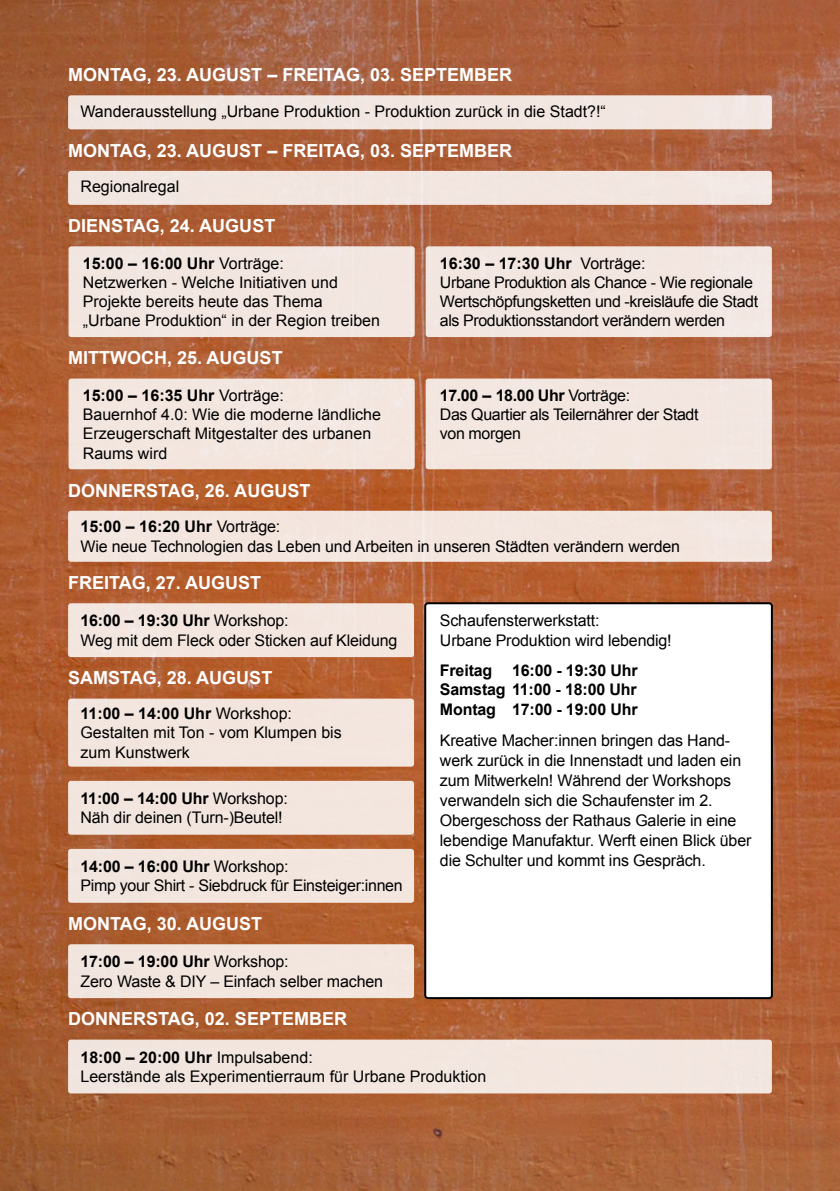
<style>
.page{position:relative;width:840px;height:1191px;background:#fff}
.page>*{position:absolute;margin:0;border:0;box-sizing:border-box;transform-origin:0 0}
.t1{font:700 18px "Arial";color:#fff}
.t2{font:16px/19.2px "Arial";letter-spacing:-.01em;color:#000}
.t3{font:700 16px/19.2px "Arial";letter-spacing:-.01em;color:#000;text-align:justify}
.s1{font-weight:700}
</style>
<div class="page">
<img style="left:0;top:0;width:839px;height:1191px">
<div style="left:68px;top:95px;width:703px;height:34px;background:#f2e6e0;border-radius:3px"></div>
<div style="left:68px;top:171px;width:703px;height:34px;background:#f2e6e0;border-radius:3px"></div>
<div style="left:425px;top:603px;width:346px;height:395px;background:#fff;border-radius:3px"></div>
<div style="left:424px;top:602px;width:348px;height:397px;border:2px solid #000;border-radius:3px"></div>
<div style="left:68px;top:511px;width:703px;height:51px;background:#f3e6df;border-radius:3px"></div>
<div style="left:68px;top:1039px;width:703px;height:54px;background:#f2e6df;border-radius:3px"></div>
<div style="left:68px;top:246px;width:346px;height:91px;background:#f2e6e0;border-radius:3px"></div>
<div style="left:68px;top:378px;width:346px;height:91px;background:#f3e6df;border-radius:3px"></div>
<div style="left:425px;top:246px;width:346px;height:91px;background:#f3e6e0;border-radius:3px"></div>
<div style="left:425px;top:378px;width:346px;height:91px;background:#f3e6e0;border-radius:3px"></div>
<div style="left:68px;top:603px;width:346px;height:54px;background:#f3e6de;border-radius:3px"></div>
<div style="left:68px;top:698px;width:346px;height:68px;background:#f3e5de;border-radius:3px"></div>
<div style="left:68px;top:781px;width:346px;height:53px;background:#f3e6de;border-radius:3px"></div>
<div style="left:68px;top:849px;width:346px;height:53px;background:#f2e6de;border-radius:3px"></div>
<div style="left:68px;top:944px;width:346px;height:54px;background:#f2e5de;border-radius:3px"></div>
<p class="t1" style="left:68px;top:63px;width:445px">MONTAG, 23. AUGUST – FREITAG, 03. SEPTEMBER</p>
<p class="t2" style="left:80px;top:102px;width:526px">Wanderausstellung „Urbane Produktion - Produktion zurück in die Stadt?!“</p>
<p class="t1" style="left:68px;top:138px;width:445px">MONTAG, 23. AUGUST – FREITAG, 03. SEPTEMBER</p>
<p class="t2" style="left:80px;top:177px;width:100px">Regionalregal</p>
<p class="t1" style="left:68px;top:214px;width:209px">DIENSTAG, 24. AUGUST</p>
<p class="t2" style="left:83px;top:254px;width:299px"><span class="s1">15:00 – 16:00 Uhr</span> Vorträge:<br>Netzwerken - Welche Initiativen und Projekte bereits heute das Thema „Urbane Produktion“ in der Region treiben</p>
<p class="t1" style="left:68px;top:346px;width:216px">MITTWOCH, 25. AUGUST</p>
<p class="t2" style="left:83px;top:386px;width:299px"><span class="s1">15:00 – 16:35 Uhr</span> Vorträge:<br>Bauernhof 4.0: Wie die moderne ländliche<br>Erzeugerschaft Mitgestalter des urbanen<br>Raums wird</p>
<p class="t1" style="left:68px;top:478px;width:244px">DONNERSTAG, 26. AUGUST</p>
<p class="t2" style="left:439px;top:254px;width:319px"><span class="s1">16:30 – 17:30 Uhr</span> Vorträge:<br>Urbane Produktion als Chance - Wie regionale Wertschöpfungsketten und -kreisläufe die Stadt als Produktionsstandort verändern werden</p>
<p class="t2" style="left:439px;top:386px;width:260px"><span class="s1">17.00 – 18.00 Uhr</span> Vorträge:<br>Das Quartier als Teilernährer der Stadt von morgen</p>
<p class="t2" style="left:80px;top:517px;width:600px"><span class="s1">15:00 – 16:20 Uhr</span> Vorträge:<br>Wie neue Technologien das Leben und Arbeiten in unseren Städten verändern werden</p>
<p class="t1" style="left:68px;top:571px;width:195px">FREITAG, 27. AUGUST</p>
<p class="t2" style="left:80px;top:611px;width:318px"><span class="s1">16:00 – 19:30 Uhr</span> Workshop:<br>Weg mit dem Fleck oder Sticken auf Kleidung</p>
<p class="t1" style="left:68px;top:666px;width:206px">SAMSTAG, 28. AUGUST</p>
<p class="t2" style="left:80px;top:704px;width:263px"><span class="s1">11:00 – 14:00 Uhr</span> Workshop:<br>Gestalten mit Ton - vom Klumpen bis zum Kunstwerk</p>
<p class="t2" style="left:80px;top:789px;width:209px"><span class="s1">11:00 – 14:00 Uhr</span> Workshop:<br>Näh dir deinen (Turn-)Beutel!</p>
<p class="t2" style="left:80px;top:857px;width:323px"><span class="s1">14:00 – 16:00 Uhr</span> Workshop:<br>Pimp your Shirt - Siebdruck für Einsteiger:innen</p>
<p class="t1" style="left:68px;top:912px;width:196px">MONTAG, 30. AUGUST</p>
<p class="t2" style="left:80px;top:952px;width:304px"><span class="s1">17:00 – 19:00 Uhr</span> Workshop:<br>Zero Waste &amp; DIY – Einfach selber machen</p>
<p class="t1" style="left:68px;top:1007px;width:280px">DONNERSTAG, 02. SEPTEMBER</p>
<p class="t2" style="left:439px;top:611px;width:233px">Schaufensterwerkstatt:<br>Urbane Produktion wird lebendig!</p>
<p class="t3" style="left:439px;top:661px;width:199px">Freitag 16:00 - 19:30 Uhr Samstag 11:00 - 18:00 Uhr Montag 17:00 - 19:00 Uhr</p>
<p class="t2" style="left:439px;top:730px;width:313px;line-height:20px">Kreative Macher:innen bringen das Hand&shy;werk zurück in die Innenstadt und laden ein zum Mitwerkeln! Während der Workshops verwandeln sich die Schaufenster im 2.<br>Obergeschoss der Rathaus Galerie in eine lebendige Manufaktur. Werft einen Blick über die Schulter und kommt ins Gespräch.</p>
<p class="t2" style="left:80px;top:1047px;width:407px"><span class="s1">18:00 – 20:00 Uhr</span> Impulsabend:<br>Leerstände als Experimentierraum für Urbane Produktion</p>
</div>
